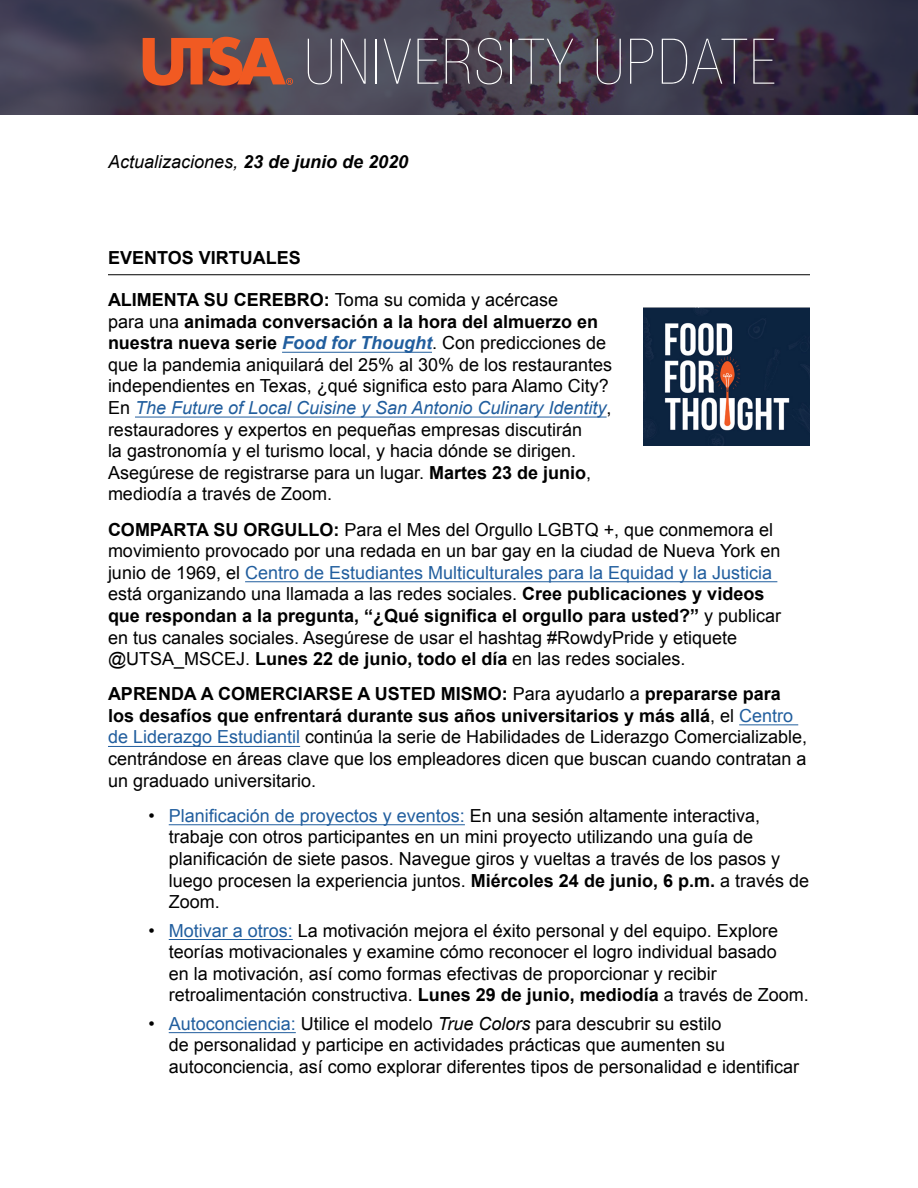
<style>
.page{position:relative;width:918px;height:1188px;background:#fff}
.page>*{position:absolute;margin:0;border:0;box-sizing:border-box;transform-origin:0 0}
.t1{font:200 condensed 63px "Helvetica Neue LT Std";letter-spacing:.04em;color:#fff}
.t2{font:18px/21.6px "Arial";color:#000}
.t3{font:italic 18px "Arial";color:#000}
.t4{font:700 18px "Arial";color:#000}
.s1{font-weight:700}
.s2{font-weight:700;font-style:italic;color:#215e9e}
.s3{font-style:italic;color:#215e9e}
.s4{color:#215e9e}
.s5{font-style:italic}
</style>
<div class="page">
<hr style="left:108px;top:274px;width:702px;height:1px;background:#000">
<hr style="left:282px;top:352px;width:150px;height:1px;background:#215e9e">
<hr style="left:135px;top:417px;width:472px;height:1px;background:#215e9e">
<hr style="left:245px;top:581px;width:532px;height:1px;background:#215e9e">
<hr style="left:739px;top:725px;width:59px;height:1px;background:#215e9e">
<hr style="left:108px;top:746px;width:192px;height:1px;background:#215e9e">
<hr style="left:169px;top:824px;width:296px;height:1px;background:#215e9e">
<hr style="left:169px;top:939px;width:124px;height:1px;background:#215e9e">
<hr style="left:169px;top:1032px;width:127px;height:1px;background:#215e9e">
<svg style="left:0;top:0;width:918px;height:114px;background:#413b4c"></svg>
<svg style="left:143px;top:37px;width:150px;height:49px;background:#ab5036"></svg>
<img style="left:644px;top:307px;width:166px;height:139px">
<h1 class="t1" style="left:305px;top:27px;width:472px">UNIVERSITY UPDATE</h1>
<p class="t3" style="left:108px;top:150px;width:302px">Actualizaciones, <span class="s1">23 de junio de 2020</span></p>
<p class="t4" style="left:108px;top:246px;width:194px">EVENTOS VIRTUALES</p>
<p class="t2" style="left:108px;top:289px;width:506px"><span class="s1">ALIMENTA SU CEREBRO:</span> Toma su comida y acércase<br>para una <span class="s1">animada conversación a la hora del almuerzo en nuestra nueva serie</span> <span class="s2">Food for Thought</span>. Con predicciones de que la pandemia aniquilará del 25% al 30% de los restaurantes independientes en Texas, ¿qué significa esto para Alamo City?<br>En <span class="s3">The Future of Local Cuisine y San Antonio Culinary Identity</span>, restauradores y expertos en pequeñas empresas discutirán<br>la gastronomía y el turismo local, y hacia dónde se dirigen.<br>Asegúrese de registrarse para un lugar. <span class="s1">Martes 23 de junio</span>, mediodía a través de Zoom.</p>
<p class="t2" style="left:108px;top:519px;width:675px"><span class="s1">COMPARTA SU ORGULLO:</span> Para el Mes del Orgullo LGBTQ +, que conmemora el movimiento provocado por una redada en un bar gay en la ciudad de Nueva York en junio de 1969, el <span class="s4">Centro de Estudiantes Multiculturales para la Equidad y la Justicia </span>está organizando una llamada a las redes sociales. <span class="s1">Cree publicaciones y videos que respondan a la pregunta, “¿Qué significa el orgullo para usted?”</span> y publicar en tus canales sociales. Asegúrese de usar el hashtag #RowdyPride y etiquete @UTSA_MSCEJ. <span class="s1">Lunes 22 de junio, todo el día</span> en las redes sociales.</p>
<p class="t2" style="left:108px;top:683px;width:701px"><span class="s1">APRENDA A COMERCIARSE A USTED MISMO:</span> Para ayudarlo a <span class="s1">prepararse para los desafíos que enfrentará durante sus años universitarios y más allá</span>, el <span class="s4">Centro de Liderazgo Estudiantil</span> continúa la serie de Habilidades de Liderazgo Comercializable, centrándose en áreas clave que los empleadores dicen que buscan cuando contratan a un graduado universitario.</p>
<p class="t2" style="left:169px;top:805px;width:642px;text-indent:-20px">• <span class="s4">Planificación de proyectos y eventos:</span> En una sesión altamente interactiva, trabaje con otros participantes en un mini proyecto utilizando una guía de planificación de siete pasos. Navegue giros y vueltas a través de los pasos y luego procesen la experiencia juntos. <span class="s1">Miércoles 24 de junio, 6 p.m.</span> a través de Zoom.</p>
<p class="t2" style="left:169px;top:920px;width:642px;text-indent:-20px">• <span class="s4">Motivar a otros:</span> La motivación mejora el éxito personal y del equipo. Explore teorías motivacionales y examine cómo reconocer el logro individual basado<br>en la motivación, así como formas efectivas de proporcionar y recibir retroalimentación constructiva. <span class="s1">Lunes 29 de junio, mediodía</span> a través de Zoom.</p>
<p class="t2" style="left:169px;top:1013px;width:632px;text-indent:-20px">• <span class="s4">Autoconciencia:</span> Utilice el modelo <span class="s5">True Colors</span> para descubrir su estilo<br>de personalidad y participe en actividades prácticas que aumenten su autoconciencia, así como explorar diferentes tipos de personalidad e identificar</p>
</div>
